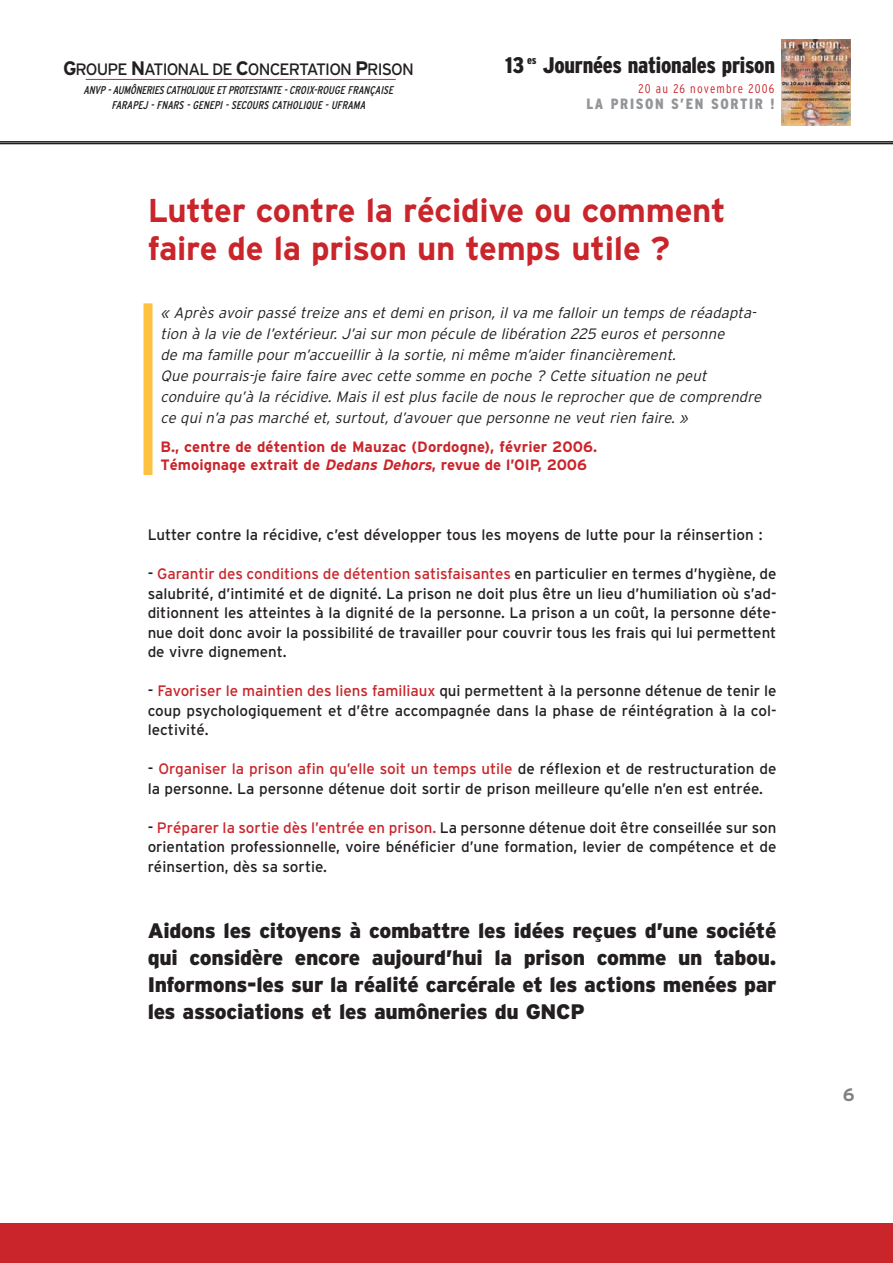
<style>
.page{position:relative;width:893px;height:1263px;background:#fff}
.page>*{position:absolute;margin:0;border:0;box-sizing:border-box;transform-origin:0 0}
.t1{font:700 33px/37.5px "Interstate";letter-spacing:-.005em;color:#c9252b}
.t2{font:900 condensed 22.5px "Interstate";letter-spacing:-.01em;color:#231f20}
.t3{font:900 21px/27px "Interstate";letter-spacing:-.015em;color:#231f20;text-align:justify}
.t4{font:700 18px "Interstate";color:#808284}
.t5{font:16.5px "Interstate";letter-spacing:-.055em;color:#231f20}
.t6{font:15.15px/19.5px "Interstate";color:#231f20;text-align:justify}
.t7{font:italic 300 15px/21px "Interstate";letter-spacing:.005em;color:#231f20}
.t8{font:700 15px/18px "Interstate";color:#c9252b}
.t9{font:900 condensed 14.85px "Interstate";letter-spacing:.11em;color:#939598}
.t10{font:300 condensed 12.6px "Interstate";letter-spacing:.095em;color:#c9252b}
.t11{font:italic condensed 11.25px/14.2px "Interstate";letter-spacing:-.01em;color:#231f20;text-align:center}
.s1{font-weight:700;font-size:19.5px}
.s2{font-style:italic}
.s3{font-size:15.75px}
.s4{color:#c9252b}
</style>
<div class="page">
<hr style="left:0;top:141px;width:892px;height:2px;background:#231f20">
<div style="left:0;top:1223px;width:892px;height:40px;background:#c9252b"></div>
<div style="left:143px;top:303px;width:9px;height:172px;background:#fec240"></div>
<img style="left:781px;top:39px;width:69px;height:86px">
<hr style="left:0;top:143px;width:892px;height:1px;background:#231f20">
<hr style="left:86px;top:79px;width:310px;height:1px;background:#c9252b">
<p class="t5" style="left:63px;top:63px;width:352px"><span class="s1">G</span>ROUPE <span class="s1">N</span>ATIONAL DE <span class="s1">C</span>ONCERTATION <span class="s1">P</span>RISON</p>
<p class="t11" style="left:84px;top:84px;width:311px">ANVP - AUMÔNERIES CATHOLIQUE ET PROTESTANTE - CROIX-ROUGE FRANÇAISE<br>FARAPEJ - FNARS - GENEPI - SECOURS CATHOLIQUE - UFRAMA</p>
<h2 class="t2" style="left:505px;top:56px;width:271px">13 <sup>es</sup> Journées nationales prison</h2>
<p class="t9" style="left:586px;top:98px;width:190px">LA PRISON S’EN SORTIR !</p>
<p class="t10" style="left:638px;top:83px;width:137px">20 au 26 novembre 2006</p>
<h1 class="t1" style="left:148px;top:194px;width:579px">Lutter contre la récidive ou comment faire de la prison un temps utile ?</h1>
<p class="t7" style="left:160px;top:304px;width:602px">« Après avoir passé treize ans et demi en prison, il va me falloir un temps de réadapta&shy;tion à la vie de l’extérieur. J’ai sur mon pécule de libération 225 euros et personne<br>de ma famille pour m’accueillir à la sortie, ni même m’aider financièrement.<br>Que pourrais-je faire faire avec cette somme en poche ? Cette situation ne peut conduire qu’à la récidive. Mais il est plus facile de nous le reprocher que de comprendre ce qui n’a pas marché et, surtout, d’avouer que personne ne veut rien faire. »</p>
<p class="t8" style="left:160px;top:439px;width:438px">B., centre de détention de Mauzac (Dordogne), février 2006.<br>Témoignage extrait de <span class="s2">Dedans Dehors</span>, revue de l’OIP, 2006</p>
<p class="t6" style="left:148px;top:527px;width:616px">Lutter contre la récidive, c’est développer tous les moyens de lutte pour la réinsertion :</p>
<p class="t6" style="left:148px;top:566px;width:630px"><span class="s3">-</span> <span class="s4">Garantir des conditions de détention satisfaisantes</span> en particulier en termes d’hygiène, de salubrité, d’intimité et de dignité. La prison ne doit plus être un lieu d’humiliation où s’ad&shy;ditionnent les atteintes à la dignité de la personne. La prison a un coût, la personne déte&shy;nue doit donc avoir la possibilité de travailler pour couvrir tous les frais qui lui permettent de vivre dignement.</p>
<p class="t6" style="left:148px;top:683px;width:630px"><span class="s3">-</span> <span class="s4">Favoriser le maintien des liens familiaux</span> qui permettent à la personne détenue de tenir le coup psychologiquement et d’être accompagnée dans la phase de réintégration à la col&shy;lectivité.</p>
<p class="t6" style="left:148px;top:761px;width:630px"><span class="s3">-</span> <span class="s4">Organiser la prison afin qu’elle soit un temps utile</span> de réflexion et de restructuration de la personne. La personne détenue doit sortir de prison meilleure qu’elle n’en est entrée.</p>
<p class="t6" style="left:148px;top:819px;width:630px"><span class="s3">-</span> <span class="s4">Préparer la sortie dès l’entrée en prison.</span> La personne détenue doit être conseillée sur son orientation professionnelle, voire bénéficier d’une formation, levier de compétence et de réinsertion, dès sa sortie.</p>
<h3 class="t3" style="left:148px;top:918px;width:630px">Aidons les citoyens à combattre les idées reçues d’une société qui considère encore aujourd’hui la prison comme un tabou.<br>Informons-les sur la réalité carcérale et les actions menées par les associations et les aumôneries du GNCP</h3>
<p class="t4" style="left:842px;top:1088px;width:13px">6</p>
</div>
